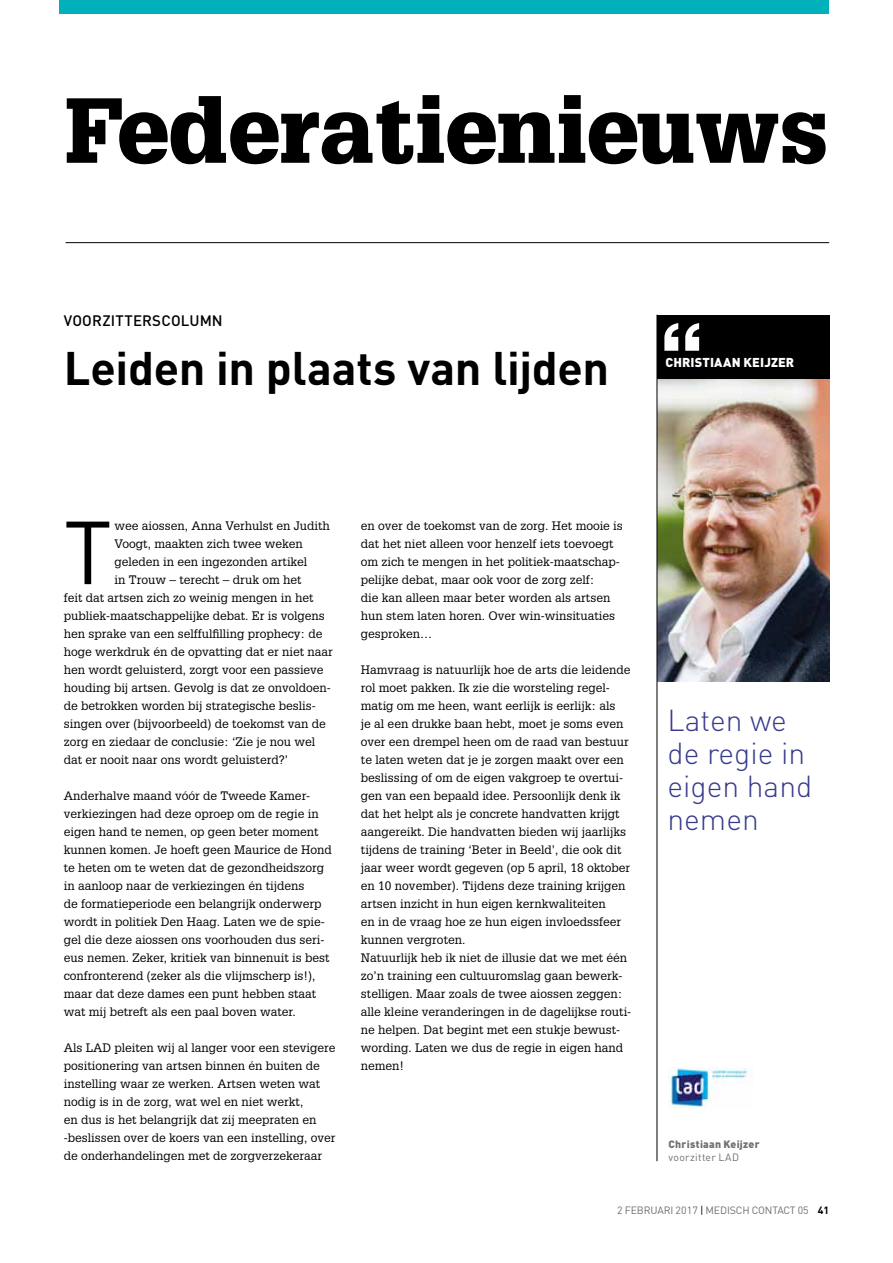
<style>
.page{position:relative;width:893px;height:1263px;background:#fff}
.page>*{position:absolute;margin:0;border:0;box-sizing:border-box;transform-origin:0 0}
.t1{font:900 90px "Glypha LT Std";letter-spacing:.005em;color:#000}
.t2{font:87.9px "DINOT";color:#000}
.t3{font:700 46.5px "DINOT";letter-spacing:-.01em;color:#000}
.t4{font:300 30px/33px "DINOT";color:#383b8b}
.t5{font:500 15px "DINOT";letter-spacing:.01em;color:#000}
.t6{font:900 12.75px "DINOT";letter-spacing:.01em;color:#fff}
.t7{font:12px/18px "Glypha LT Std";color:#000}
.t8{font:10.5px "DINOT";letter-spacing:-.015em;color:#706f6f}
.t9{font:900 10.5px "DINOT";letter-spacing:.025em;color:#706f6f}
.t10{font:10.5px "DINOT";letter-spacing:.025em;color:#706f6f}
.s1{color:#000}
.s2{font-weight:700;color:#000}
</style>
<div class="page">
<hr style="left:66px;top:242px;width:763px;height:1px;background:#000">
<div style="left:60px;top:0;width:769px;height:13px;background:#00b1bb"></div>
<img style="left:658px;top:378px;width:171px;height:304px">
<div style="left:657px;top:315px;width:172px;height:63px;background:#000"></div>
<svg style="left:685px;top:323px;width:14px;height:28px"></svg>
<svg style="left:664px;top:323px;width:14px;height:28px"></svg>
<img style="left:669px;top:1067px;width:79px;height:41px">
<hr style="left:657px;top:315px;width:1px;height:846px;background:#000">
<h1 class="t1" style="left:64px;top:76px;width:766px">Federatienieuws</h1>
<p class="t5" style="left:64px;top:311px;width:160px">VOORZITTERSCOLUMN</p>
<h3 class="t3" style="left:64px;top:338px;width:547px">Leiden in plaats van lijden</h3>
<p class="t6" style="left:666px;top:354px;width:130px">CHRISTIAAN KEIJZER</p>
<h2 class="t2" style="left:64px;top:497px;width:50px">T</h2>
<p class="t7" style="left:115px;top:517px;width:217px">wee aiossen, Anna Verhulst en Judith</p>
<p class="t7" style="left:115px;top:535px;width:190px">Voogt, maakten zich twee weken</p>
<p class="t7" style="left:115px;top:553px;width:194px">geleden in een ingezonden artikel</p>
<p class="t7" style="left:115px;top:571px;width:189px">in Trouw – terecht – druk om het</p>
<p class="t7" style="left:64px;top:589px;width:251px">feit dat artsen zich zo weinig mengen in het</p>
<p class="t7" style="left:64px;top:607px;width:262px">publiek-maatschappelijke debat. Er is volgens</p>
<p class="t7" style="left:64px;top:625px;width:260px">hen sprake van een selffulfilling prophecy: de</p>
<p class="t7" style="left:64px;top:643px;width:271px">hoge werkdruk én de opvatting dat er niet naar</p>
<p class="t7" style="left:64px;top:661px;width:261px">hen wordt geluisterd, zorgt voor een passieve</p>
<p class="t7" style="left:64px;top:679px;width:269px">houding bij artsen. Gevolg is dat ze onvoldoen-</p>
<p class="t7" style="left:64px;top:697px;width:254px">de betrokken worden bij strategische beslis-</p>
<p class="t7" style="left:64px;top:715px;width:264px">singen over (bijvoorbeeld) de toekomst van de</p>
<p class="t7" style="left:64px;top:733px;width:253px">zorg en ziedaar de conclusie: ‘Zie je nou wel</p>
<p class="t7" style="left:64px;top:751px;width:226px">dat er nooit naar ons wordt geluisterd?’</p>
<p class="t7" style="left:64px;top:787px;width:270px">Anderhalve maand vóór de Tweede Kamer&shy;verkiezingen had deze oproep om de regie in eigen hand te nemen, op geen beter moment kunnen komen. Je hoeft geen Maurice de Hond te heten om te weten dat de gezondheidszorg in aanloop naar de verkiezingen én tijdens<br>de formatieperiode een belangrijk onderwerp wordt in politiek Den Haag. Laten we de spie&shy;gel die deze aiossen ons voorhouden dus seri&shy;eus nemen. Zeker, kritiek van binnenuit is best confronterend (zeker als die vlijmscherp is!), maar dat deze dames een punt hebben staat wat mij betreft als een paal boven water.</p>
<p class="t7" style="left:64px;top:1039px;width:273px">Als LAD pleiten wij al langer voor een stevigere positionering van artsen binnen én buiten de instelling waar ze werken. Artsen weten wat nodig is in de zorg, wat wel en niet werkt,<br>en dus is het belangrijk dat zij meepraten en -beslissen over de koers van een instelling, over de onderhandelingen met de zorgverzekeraar</p>
<p class="t7" style="left:361px;top:517px;width:263px">en over de toekomst van de zorg. Het mooie is dat het niet alleen voor henzelf iets toevoegt om zich te mengen in het politiek-maatschap&shy;pelijke debat, maar ook voor de zorg zelf:<br>die kan alleen maar beter worden als artsen hun stem laten horen. Over win-winsituaties gesproken…</p>
<p class="t7" style="left:361px;top:661px;width:272px">Hamvraag is natuurlijk hoe de arts die leidende rol moet pakken. Ik zie die worsteling regel&shy;matig om me heen, want eerlijk is eerlijk: als<br>je al een drukke baan hebt, moet je soms even over een drempel heen om de raad van bestuur te laten weten dat je je zorgen maakt over een beslissing of om de eigen vakgroep te overtui&shy;gen van een bepaald idee. Persoonlijk denk ik dat het helpt als je concrete handvatten krijgt aangereikt. Die handvatten bieden wij jaarlijks tijdens de training ‘Beter in Beeld’, die ook dit jaar weer wordt gegeven (op 5 april, 18 oktober en 10 november). Tijdens deze training krijgen artsen inzicht in hun eigen kernkwaliteiten<br>en in de vraag hoe ze hun eigen invloedssfeer kunnen vergroten.<br>Natuurlijk heb ik niet de illusie dat we met één zo’n training een cultuuromslag gaan bewerk&shy;stelligen. Maar zoals de twee aiossen zeggen: alle kleine veranderingen in de dagelijkse routi&shy;ne helpen. Dat begint met een stukje bewust&shy;wording. Laten we dus de regie in eigen hand nemen!</p>
<h3 class="t4" style="left:667px;top:704px;width:146px">Laten we de regie in eigen hand nemen</h3>
<p class="t9" style="left:669px;top:1137px;width:93px">Christiaan Keijzer</p>
<p class="t10" style="left:669px;top:1151px;width:72px">voorzitter LAD</p>
<p class="t8" style="left:617px;top:1203px;width:214px">2 FEBRUARI 2017 <span class="s1">|</span> MEDISCH CONTACT 05 <span class="s2">41</span></p>
</div>
